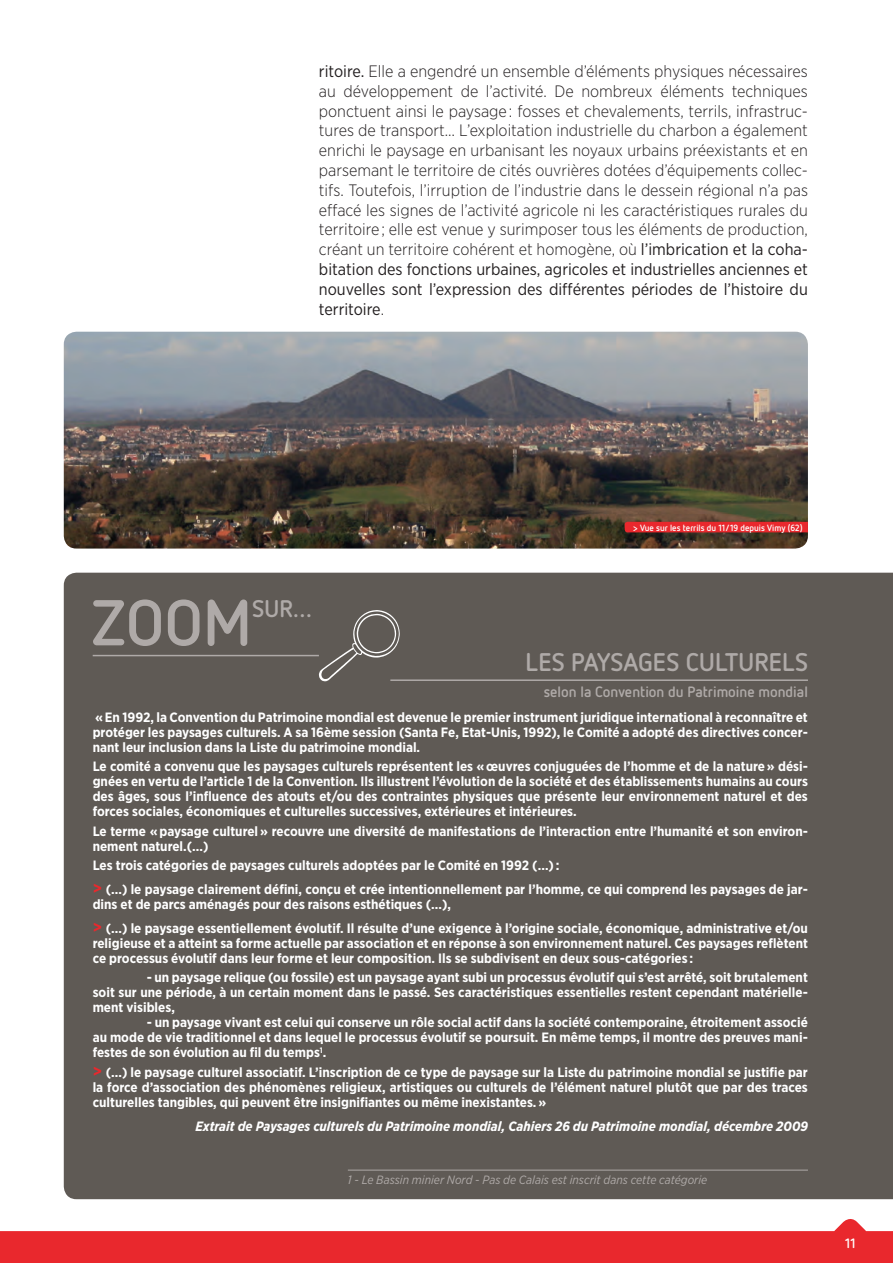
<style>
.page{position:relative;width:893px;height:1263px;background:#fff}
.page>*{position:absolute;margin:0;border:0;box-sizing:border-box;transform-origin:0 0}
.Page_spéciale___zoom{font:700 64.5px "Netto OT";color:#afaaa8}
.Page_spéciale___them{font:700 25.5px "Netto OT";letter-spacing:.01em;color:#afaaa8}
.Page_spéciale___zoom-2{font:700 24px "Netto OT";color:#afaaa8}
.texte_courant{font:300 16.5px/19.8px "Gotham Narrow";color:#231f20;text-align:justify}
.encart_-_texte_coura{font:700 15px "Netto OT";color:#afaaa8}
.encart_-_texte_coura-2{font:700 13.5px/15px "Gotham Narrow";color:#fff;text-align:justify}
.encart_-_texte_coura-3{font:italic 700 13.5px "Gotham Narrow";color:#fff}
.t1{font:700 13.5px "Netto OT";color:#fff}
.encart_-_note_bas_de{font:italic 12px "Gotham Narrow";color:#afaaa8}
.légende{font:700 9px "Netto OT";color:#fff}
.s1{font-weight:400}
.s2{font-size:16.5px;color:#e9282d}
</style>
<div class="page">
<svg style="left:0;top:1219px;width:893px;height:44px"></svg>
<div style="left:64px;top:573px;width:829px;height:626px;background:#5f5a55"></div>
<hr style="left:93px;top:655px;width:226px;height:1px;background:#afaaa8">
<svg style="left:319px;top:610px;width:81px;height:71px;background:#6d6864"></svg>
<hr style="left:390px;top:679px;width:418px;height:2px;background:#afaaa8">
<hr style="left:348px;top:1170px;width:460px;height:1px;background:#afaaa8">
<img style="left:64px;top:332px;width:744px;height:217px">
<div style="left:625px;top:522px;width:183px;height:10px;background:#e9282d"></div>
<p class="texte_courant" style="left:319px;top:61px;width:491px"><span class="s1">ritoire.</span> Elle a engendré un ensemble d’éléments physiques nécessaires au développement de l’activité. De nombreux éléments techniques ponctuent ainsi le paysage : fosses et chevalements, terrils, infrastruc&shy;tures de transport… L’exploitation industrielle du charbon a également enrichi le paysage en urbanisant les noyaux urbains préexistants et en parsemant le territoire de cités ouvrières dotées d’équipements collec&shy;tifs. Toutefois, l’irruption de l’industrie dans le dessein régional n’a pas effacé les signes de l’activité agricole ni les caractéristiques rurales du territoire ; elle est venue y surimposer tous les éléments de production, créant un territoire cohérent et homogène, où <span class="s1">l’imbrication et la coha&shy;bitation des fonctions urbaines, agricoles et industrielles anciennes et nouvelles sont l’expression des différentes périodes de l’histoire du territoire</span>.</p>
<p class="Page_spéciale___zoom" style="left:92px;top:582px;width:161px">ZOOM</p>
<p class="Page_spéciale___zoom-2" style="left:252px;top:593px;width:62px">SUR…</p>
<p class="légende" style="left:633px;top:522px;width:171px">&gt; Vue sur les terrils du 11/19 depuis Vimy (62)</p>
<p class="Page_spéciale___them" style="left:525px;top:646px;width:284px">LES PAYSAGES CULTURELS</p>
<p class="encart_-_texte_coura" style="left:544px;top:682px;width:266px">selon la Convention du Patrimoine mondial</p>
<p class="encart_-_texte_coura-2" style="left:93px;top:710px;width:717px">« En 1992, la Convention du Patrimoine mondial est devenue le premier instrument juridique international à reconnaître et protéger les paysages culturels. A sa 16ème session (Santa Fe, Etat-Unis, 1992), le Comité a adopté des directives concer&shy;nant leur inclusion dans la Liste du patrimoine mondial.</p>
<p class="encart_-_texte_coura-2" style="left:93px;top:759px;width:717px">Le comité a convenu que les paysages culturels représentent les « œuvres conjuguées de l’homme et de la nature » dési&shy;gnées en vertu de l’article 1 de la Convention. Ils illustrent l’évolution de la société et des établissements humains au cours des âges, sous l’influence des atouts et/ou des contraintes physiques que présente leur environnement naturel et des forces sociales, économiques et culturelles successives, extérieures et intérieures.</p>
<p class="encart_-_texte_coura-2" style="left:93px;top:823px;width:717px">Le terme « paysage culturel » recouvre une diversité de manifestations de l’interaction entre l’humanité et son environ&shy;nement naturel.(…)</p>
<p class="encart_-_texte_coura-2" style="left:93px;top:857px;width:468px">Les trois catégories de paysages culturels adoptées par le Comité en 1992 (…) :</p>
<p class="encart_-_texte_coura-2" style="left:93px;top:881px;width:717px"><span class="s2">&gt;</span> (…) le paysage clairement défini, conçu et crée intentionnellement par l’homme, ce qui comprend les paysages de jar&shy;dins et de parcs aménagés pour des raisons esthétiques (…),</p>
<p class="encart_-_texte_coura-2" style="left:93px;top:920px;width:717px"><span class="s2">&gt;</span> (…) le paysage essentiellement évolutif. Il résulte d’une exigence à l’origine sociale, économique, administrative et/ou religieuse et a atteint sa forme actuelle par association et en réponse à son environnement naturel. Ces paysages reflètent ce processus évolutif dans leur forme et leur composition. Ils se subdivisent en deux sous-catégories :</p>
<p class="encart_-_texte_coura-2" style="left:93px;top:970px;width:717px;text-indent:54px">- un paysage relique (ou fossile) est un paysage ayant subi un processus évolutif qui s’est arrêté, soit brutalement soit sur une période, à un certain moment dans le passé. Ses caractéristiques essentielles restent cependant matérielle&shy;ment visibles,</p>
<p class="encart_-_texte_coura-2" style="left:93px;top:1015px;width:717px;text-indent:54px">- un paysage vivant est celui qui conserve un rôle social actif dans la société contemporaine, étroitement associé au mode de vie traditionnel et dans lequel le processus évolutif se poursuit. En même temps, il montre des preuves mani&shy;festes de son évolution au fil du temps<sup>1</sup>.</p>
<p class="encart_-_texte_coura-2" style="left:93px;top:1064px;width:717px"><span class="s2">&gt;</span> (…) le paysage culturel associatif. L’inscription de ce type de paysage sur la Liste du patrimoine mondial se justifie par la force d’association des phénomènes religieux, artistiques ou culturels de l’élément naturel plutôt que par des traces culturelles tangibles, qui peuvent être insignifiantes ou même inexistantes. »</p>
<p class="encart_-_texte_coura-3" style="left:195px;top:1117px;width:614px">Extrait de Paysages culturels du Patrimoine mondial, Cahiers 26 du Patrimoine mondial, décembre 2009</p>
<p class="encart_-_note_bas_de" style="left:348px;top:1172px;width:361px">1 - Le Bassin minier Nord - Pas de Calais est inscrit dans cette catégorie</p>
<p class="t1" style="left:845px;top:1234px;width:12px">11</p>
</div>
